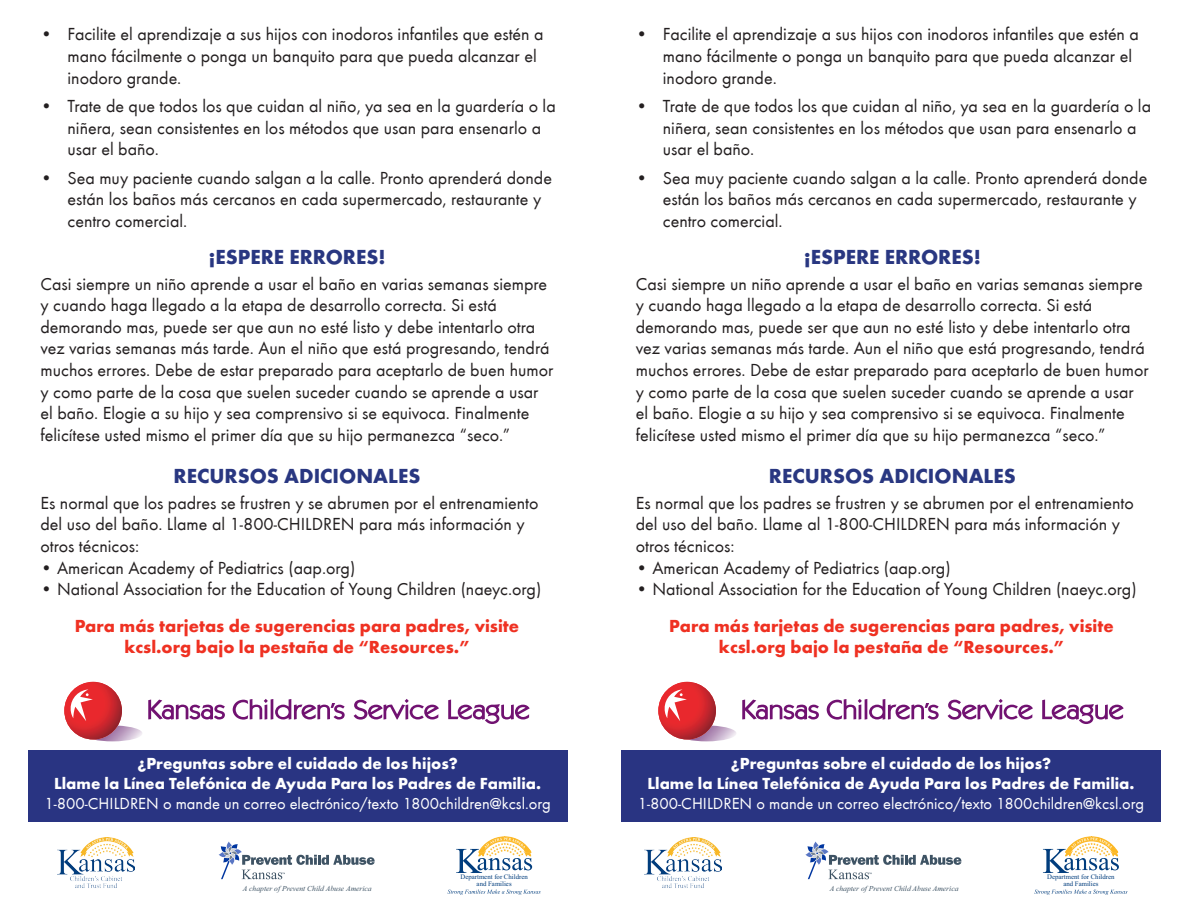
<style>
.page{position:relative;width:1188px;height:918px;background:#fff}
.page>*{position:absolute;margin:0;border:0;box-sizing:border-box;transform-origin:0 0}
.t1{font:700 21px "Futura T";color:#293781}
.t2{font:18px/21.6px "Futura T Boo";color:#231f20}
.t3{font:700 18px/21.6px "Futura T";color:#ef3122;text-align:center}
.t4{font:700 16.5px/19.8px "Futura T";color:#fff;text-align:center}
.t5{font:16.5px "Futura T Boo";color:#fff}
.t6{font:italic 7.5px "Times New Roman";color:#3e5364}
.t7{font:6.75px/6.9px "Times New Roman";color:#013d7d;text-align:center}
</style>
<div class="page">
<div style="left:28px;top:750px;width:540px;height:72px;background:#293482"></div>
<div style="left:621px;top:750px;width:540px;height:72px;background:#293482"></div>
<img style="left:58px;top:837px;width:77px;height:51px">
<img style="left:644px;top:837px;width:77px;height:51px">
<svg style="left:456px;top:837px;width:76px;height:36px"></svg>
<svg style="left:448px;top:890px;width:93px;height:5px"></svg>
<svg style="left:1043px;top:837px;width:76px;height:36px"></svg>
<svg style="left:1034px;top:890px;width:93px;height:5px"></svg>
<svg style="left:219px;top:842px;width:156px;height:37px"></svg>
<svg style="left:805px;top:842px;width:156px;height:37px"></svg>
<svg style="left:148px;top:699px;width:382px;height:25px"></svg>
<img style="left:93px;top:726px;width:49px;height:15px">
<img style="left:64px;top:682px;width:58px;height:57px">
<svg style="left:69px;top:689px;width:24px;height:32px"></svg>
<svg style="left:742px;top:699px;width:382px;height:25px"></svg>
<img style="left:687px;top:726px;width:49px;height:15px">
<img style="left:658px;top:682px;width:58px;height:57px">
<svg style="left:663px;top:689px;width:24px;height:32px"></svg>
<p class="t2" style="left:68px;top:24px;width:478px;text-indent:-27px">• Facilite el aprendizaje a sus hijos con inodoros infantiles que estén a mano fácilmente o ponga un banquito para que pueda alcanzar el inodoro grande.</p>
<p class="t2" style="left:68px;top:95px;width:490px;text-indent:-27px">• Trate de que todos los que cuidan al niño, ya sea en la guardería o la niñera, sean consistentes en los métodos que usan para ensenarlo a usar el baño.</p>
<p class="t2" style="left:68px;top:167px;width:486px;text-indent:-27px">• Sea muy paciente cuando salgan a la calle. Pronto aprenderá donde están los baños más cercanos en cada supermercado, restaurante y centro comercial.</p>
<p class="t2" style="left:663px;top:24px;width:478px;text-indent:-27px">• Facilite el aprendizaje a sus hijos con inodoros infantiles que estén a mano fácilmente o ponga un banquito para que pueda alcanzar el inodoro grande.</p>
<p class="t2" style="left:663px;top:95px;width:490px;text-indent:-27px">• Trate de que todos los que cuidan al niño, ya sea en la guardería o la niñera, sean consistentes en los métodos que usan para ensenarlo a usar el baño.</p>
<p class="t2" style="left:663px;top:167px;width:486px;text-indent:-27px">• Sea muy paciente cuando salgan a la calle. Pronto aprenderá donde están los baños más cercanos en cada supermercado, restaurante y centro comercial.</p>
<p class="t1" style="left:209px;top:244px;width:178px">¡ESPERE ERRORES!</p>
<p class="t1" style="left:804px;top:244px;width:178px">¡ESPERE ERRORES!</p>
<p class="t2" style="left:40px;top:273px;width:514px">Casi siempre un niño aprende a usar el baño en varias semanas siempre y cuando haga llegado a la etapa de desarrollo correcta. Si está demorando mas, puede ser que aun no esté listo y debe intentarlo otra vez varias semanas más tarde. Aun el niño que está progresando, tendrá muchos errores. Debe de estar preparado para aceptarlo de buen humor y como parte de la cosa que suelen suceder cuando se aprende a usar el baño. Elogie a su hijo y sea comprensivo si se equivoca. Finalmente felicítese usted mismo el primer día que su hijo permanezca “seco.”</p>
<p class="t2" style="left:636px;top:273px;width:514px">Casi siempre un niño aprende a usar el baño en varias semanas siempre y cuando haga llegado a la etapa de desarrollo correcta. Si está demorando mas, puede ser que aun no esté listo y debe intentarlo otra vez varias semanas más tarde. Aun el niño que está progresando, tendrá muchos errores. Debe de estar preparado para aceptarlo de buen humor y como parte de la cosa que suelen suceder cuando se aprende a usar el baño. Elogie a su hijo y sea comprensivo si se equivoca. Finalmente felicítese usted mismo el primer día que su hijo permanezca “seco.”</p>
<p class="t1" style="left:174px;top:464px;width:248px">RECURSOS ADICIONALES</p>
<p class="t1" style="left:769px;top:464px;width:248px">RECURSOS ADICIONALES</p>
<p class="t2" style="left:40px;top:492px;width:500px">Es normal que los padres se frustren y se abrumen por el entrenamiento del uso del baño. Llame al 1-800-CHILDREN para más información y otros técnicos:</p>
<p class="t2" style="left:40px;top:557px;width:316px">• American Academy of Pediatrics (aap.org)</p>
<p class="t2" style="left:40px;top:579px;width:502px">• National Association for the Education of Young Children (naeyc.org)</p>
<p class="t3" style="left:75px;top:615px;width:446px">Para más tarjetas de sugerencias para padres, visite kcsl.org bajo la pestaña de “Resources.”</p>
<p class="t4" style="left:54px;top:754px;width:488px">¿Preguntas sobre el cuidado de los hijos?<br>Llame la Línea Telefónica de Ayuda Para los Padres de Familia.</p>
<p class="t5" style="left:44px;top:794px;width:508px">1-800-CHILDREN o mande un correo electrónico/texto 1800children@kcsl.org</p>
<p class="t2" style="left:636px;top:492px;width:500px">Es normal que los padres se frustren y se abrumen por el entrenamiento del uso del baño. Llame al 1-800-CHILDREN para más información y otros técnicos:</p>
<p class="t2" style="left:636px;top:557px;width:316px">• American Academy of Pediatrics (aap.org)</p>
<p class="t2" style="left:636px;top:579px;width:502px">• National Association for the Education of Young Children (naeyc.org)</p>
<p class="t3" style="left:669px;top:615px;width:446px">Para más tarjetas de sugerencias para padres, visite kcsl.org bajo la pestaña de “Resources.”</p>
<p class="t4" style="left:648px;top:754px;width:488px">¿Preguntas sobre el cuidado de los hijos?<br>Llame la Línea Telefónica de Ayuda Para los Padres de Familia.</p>
<p class="t5" style="left:638px;top:794px;width:508px">1-800-CHILDREN o mande un correo electrónico/texto 1800children@kcsl.org</p>
<p class="t7" style="left:460px;top:873px;width:69px">Department for Children and Families</p>
<p class="t7" style="left:1047px;top:873px;width:69px">Department for Children and Families</p>
<p class="t6" style="left:243px;top:883px;width:130px">A chapter of Prevent Child Abuse America</p>
<p class="t6" style="left:830px;top:883px;width:130px">A chapter of Prevent Child Abuse America</p>
</div>
